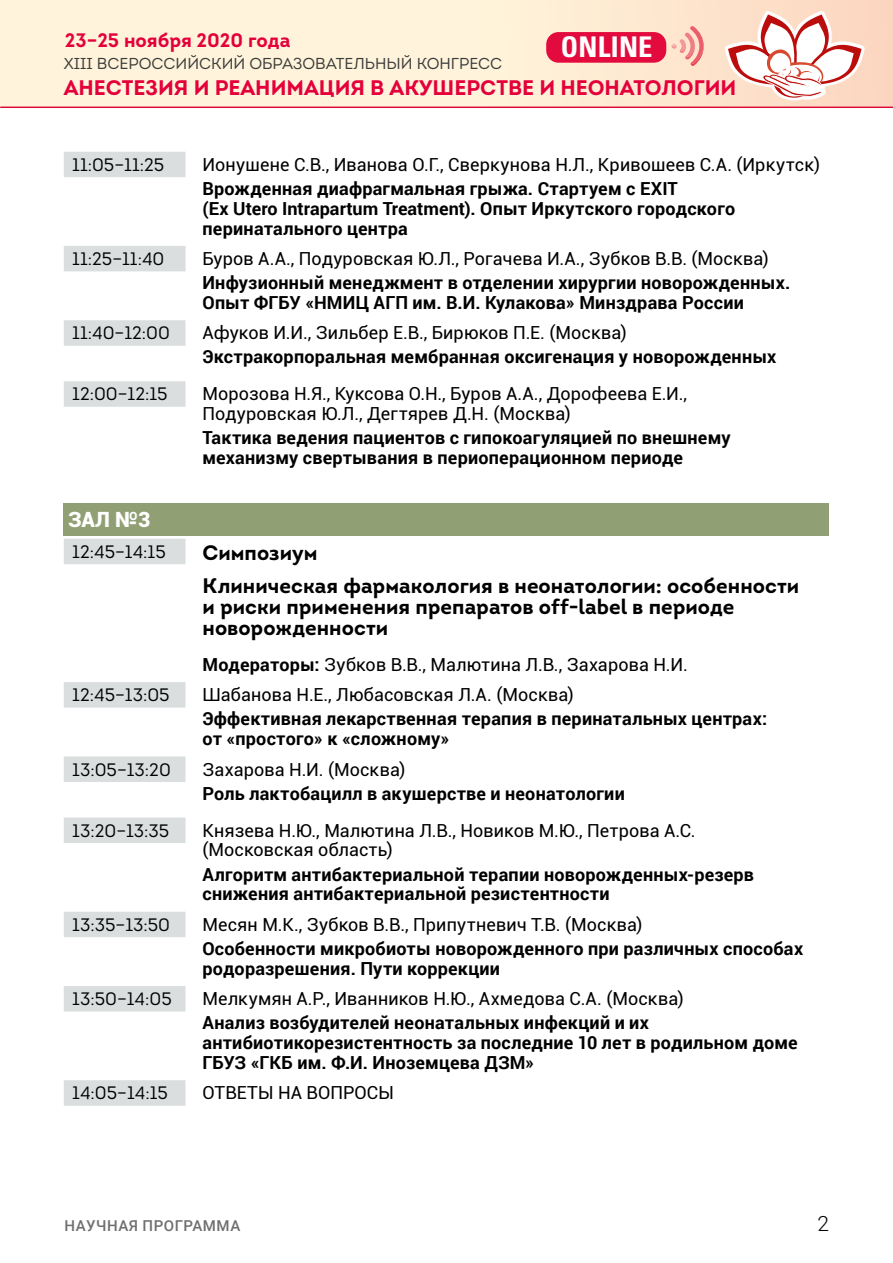
<style>
.page{position:relative;width:893px;height:1263px;background:#fff}
.page>*{position:absolute;margin:0;border:0;box-sizing:border-box;transform-origin:0 0}
.t1{font:700 28.5px "Partner Condensed";letter-spacing:.01em;color:#fff}
.t2{font:700 21.15px "Intro";color:#e4003a}
.t3{font:700 21px/32.7px "Intro";color:#000}
.t4{font:900 21px "Roboto";color:#fff}
.t5{font:300 21px "Roboto";color:#000}
.t6{font:700 19.5px "Intro";color:#e4003a}
.t7{font:700 18px/19.8px "Roboto";letter-spacing:.01em;color:#000}
.t8{font:18px/19.8px "Roboto";letter-spacing:.01em;color:#000}
.t9{font:18px "Intro";color:#000}
.t10{font:15.75px "Intro";color:#3c3c3b}
.t11{font:500 15px "Roboto";letter-spacing:.035em;color:#706f6f}
.s1{font-weight:700}
</style>
<div class="page">
<img style="left:0;top:0;width:893px;height:107px">
<hr style="left:0;top:107px;width:893px;height:1px;background:#dd0a32">
<svg style="left:725px;top:11px;width:140px;height:90px"></svg>
<svg style="left:728px;top:14px;width:134px;height:83px"></svg>
<svg style="left:672px;top:26px;width:32px;height:40px"></svg>
<div style="left:546px;top:32px;width:120px;height:31px;background:#e30b3d;border-radius:12px"></div>
<div style="left:64px;top:503px;width:765px;height:33px;background:#919f74"></div>
<div style="left:64px;top:152px;width:121px;height:25px;background:#dadedf"></div>
<div style="left:64px;top:246px;width:121px;height:25px;background:#dadedf"></div>
<div style="left:64px;top:320px;width:121px;height:26px;background:#dadedf"></div>
<div style="left:64px;top:381px;width:121px;height:26px;background:#dadedf"></div>
<div style="left:64px;top:539px;width:121px;height:25px;background:#dadedf"></div>
<div style="left:64px;top:682px;width:121px;height:26px;background:#dadedf"></div>
<div style="left:64px;top:756px;width:121px;height:26px;background:#dadedf"></div>
<div style="left:64px;top:817px;width:121px;height:26px;background:#dadedf"></div>
<div style="left:64px;top:912px;width:121px;height:25px;background:#dadedf"></div>
<div style="left:64px;top:986px;width:121px;height:25px;background:#dadedf"></div>
<div style="left:64px;top:1080px;width:121px;height:26px;background:#dadedf"></div>
<p class="t6" style="left:65px;top:27px;width:227px">23–25 ноября 2020 года</p>
<p class="t10" style="left:64px;top:54px;width:440px">XIII ВСЕРОССИЙСКИЙ ОБРАЗОВАТЕЛЬНЫЙ КОНГРЕСС</p>
<h1 class="t1" style="left:561px;top:30px;width:93px">ONLINE</h1>
<p class="t2" style="left:64px;top:74px;width:674px">АНЕСТЕЗИЯ И РЕАНИМАЦИЯ В АКУШЕРСТВЕ И НЕОНАТОЛОГИИ</p>
<p class="t9" style="left:72px;top:154px;width:93px">11:05–11:25</p>
<p class="t8" style="left:202px;top:154px;width:619px">Ионушене С.В., Иванова О.Г., Сверкунова Н.Л., Кривошеев С.А. (Иркутск)</p>
<p class="t7" style="left:202px;top:178px;width:534px">Врожденная диафрагмальная грыжа. Стартуем с EXIT<br>(Ex Utero Intrapartum Treatment). Опыт Иркутского городского перинатального центра</p>
<p class="t9" style="left:72px;top:248px;width:94px">11:25–11:40</p>
<p class="t8" style="left:202px;top:248px;width:568px">Буров А.А., Подуровская Ю.Л., Рогачева И.А., Зубков В.В. (Москва)</p>
<p class="t7" style="left:202px;top:272px;width:589px">Инфузионный менеджмент в отделении хирургии новорожденных.<br>Опыт ФГБУ «НМИЦ АГП им. В.И. Кулакова» Минздрава России</p>
<p class="t9" style="left:72px;top:322px;width:99px">11:40–12:00</p>
<p class="t8" style="left:202px;top:322px;width:426px">Афуков И.И., Зильбер Е.В., Бирюков П.Е. (Москва)</p>
<p class="t7" style="left:202px;top:346px;width:575px">Экстракорпоральная мембранная оксигенация у новорожденных</p>
<p class="t9" style="left:72px;top:383px;width:97px">12:00–12:15</p>
<p class="t8" style="left:202px;top:383px;width:486px">Морозова Н.Я., Куксова О.Н., Буров А.А., Дорофеева Е.И.,<br>Подуровская Ю.Л., Дегтярев Д.Н. (Москва)</p>
<p class="t7" style="left:202px;top:427px;width:530px">Тактика ведения пациентов с гипокоагуляцией по внешнему механизму свертывания в периоперационном периоде</p>
<p class="t4" style="left:68px;top:505px;width:84px">ЗАЛ №3</p>
<p class="t9" style="left:72px;top:541px;width:95px">12:45–14:15</p>
<p class="t3" style="left:202px;top:536px;width:598px">Симпозиум<br>Клиническая фармакология в неонатологии: особенности</p>
<p class="t3" style="left:202px;top:596px;width:533px;line-height:21px">и риски применения препаратов off-label в периоде новорожденности</p>
<p class="t8" style="left:202px;top:654px;width:487px"><span class="s1">Модераторы:</span> Зубков В.В., Малютина Л.В., Захарова Н.И.</p>
<p class="t9" style="left:72px;top:684px;width:99px">12:45–13:05</p>
<p class="t8" style="left:202px;top:684px;width:373px">Шабанова Н.Е., Любасовская Л.А. (Москва)</p>
<p class="t7" style="left:202px;top:708px;width:566px">Эффективная лекарственная терапия в перинатальных центрах: от «простого» к «сложному»</p>
<p class="t9" style="left:72px;top:758px;width:100px">13:05–13:20</p>
<p class="t8" style="left:202px;top:759px;width:204px">Захарова Н.И. (Москва)</p>
<p class="t7" style="left:202px;top:783px;width:424px">Роль лактобацилл в акушерстве и неонатологии</p>
<p class="t9" style="left:72px;top:819px;width:99px">13:20–13:35</p>
<p class="t8" style="left:202px;top:820px;width:495px">Князева Н.Ю., Малютина Л.В., Новиков М.Ю., Петрова А.С. (Московская область)</p>
<p class="t7" style="left:202px;top:863px;width:553px">Алгоритм антибактериальной терапии новорожденных-резерв снижения антибактериальной резистентности</p>
<p class="t9" style="left:72px;top:913px;width:99px">13:35–13:50</p>
<p class="t8" style="left:202px;top:914px;width:441px">Месян М.К., Зубков В.В., Припутневич Т.В. (Москва)</p>
<p class="t7" style="left:202px;top:938px;width:602px">Особенности микробиоты новорожденного при различных способах родоразрешения. Пути коррекции</p>
<p class="t9" style="left:72px;top:988px;width:101px">13:50–14:05</p>
<p class="t8" style="left:202px;top:988px;width:483px">Мелкумян А.Р., Иванников Н.Ю., Ахмедова С.А. (Москва)</p>
<p class="t7" style="left:202px;top:1012px;width:597px">Анализ возбудителей неонатальных инфекций и их антибиотикорезистентность за последние 10 лет в родильном доме<br>ГБУЗ «ГКБ им. Ф.И. Иноземцева ДЗМ»</p>
<p class="t9" style="left:72px;top:1082px;width:97px">14:05–14:15</p>
<p class="t8" style="left:202px;top:1082px;width:193px">ОТВЕТЫ НА ВОПРОСЫ</p>
<p class="t11" style="left:64px;top:1215px;width:177px">НАУЧНАЯ ПРОГРАММА</p>
<p class="t5" style="left:817px;top:1209px;width:13px">2</p>
</div>
